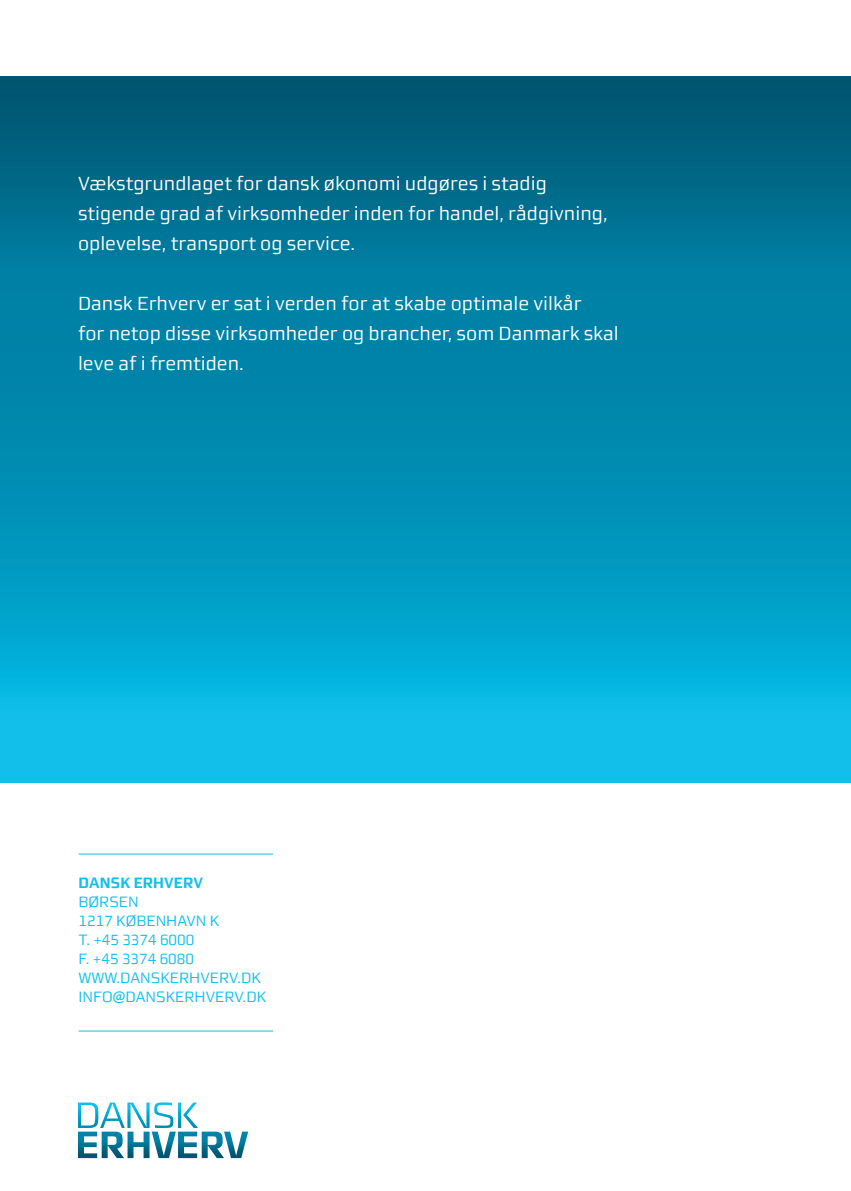
<style>
.page{position:relative;width:851px;height:1191px;background:#fff}
.page>*{position:absolute;margin:0;border:0;box-sizing:border-box;transform-origin:0 0}
.t1{font:19px/30px "Morgan Sn Office";color:#fff}
.t2{font:15px/19px "Morgan Sn Lining";color:#12bfeb}
.t3{font:700 15px "Morgan Sn Lining";color:#12bfeb}
</style>
<div class="page">
<hr style="left:79px;top:1030px;width:194px;height:1px;background:#12bfeb">
<hr style="left:79px;top:853px;width:194px;height:1px;background:#12bfeb">
<div style="left:0;top:77px;width:850px;height:705px;background:linear-gradient(to bottom,#005976,#08bfec)"></div>
<svg style="left:78px;top:1102px;width:170px;height:56px"></svg>
<p class="t1" style="left:78px;top:168px;width:470px">Vækstgrundlaget for dansk økonomi udgøres i stadig</p>
<p class="t1" style="left:78px;top:198px;width:531px">stigende grad af virksomheder inden for handel, rådgivning, oplevelse, transport og service.</p>
<p class="t1" style="left:78px;top:288px;width:505px">Dansk Erhverv er sat i verden for at skabe optimale vilkår</p>
<p class="t1" style="left:78px;top:318px;width:542px">for netop disse virksomheder og brancher, som Danmark skal leve af i fremtiden.</p>
<p class="t3" style="left:79px;top:873px;width:126px">DANSK ERHVERV</p>
<p class="t2" style="left:79px;top:891px;width:189px">BØRSEN<br>1217 KØBENHAVN K<br>T. +45 3374 6000<br>F. +45 3374 6080<br>WWW.DANSKERHVERV.DK<br>INFO@DANSKERHVERV.DK</p>
</div>
